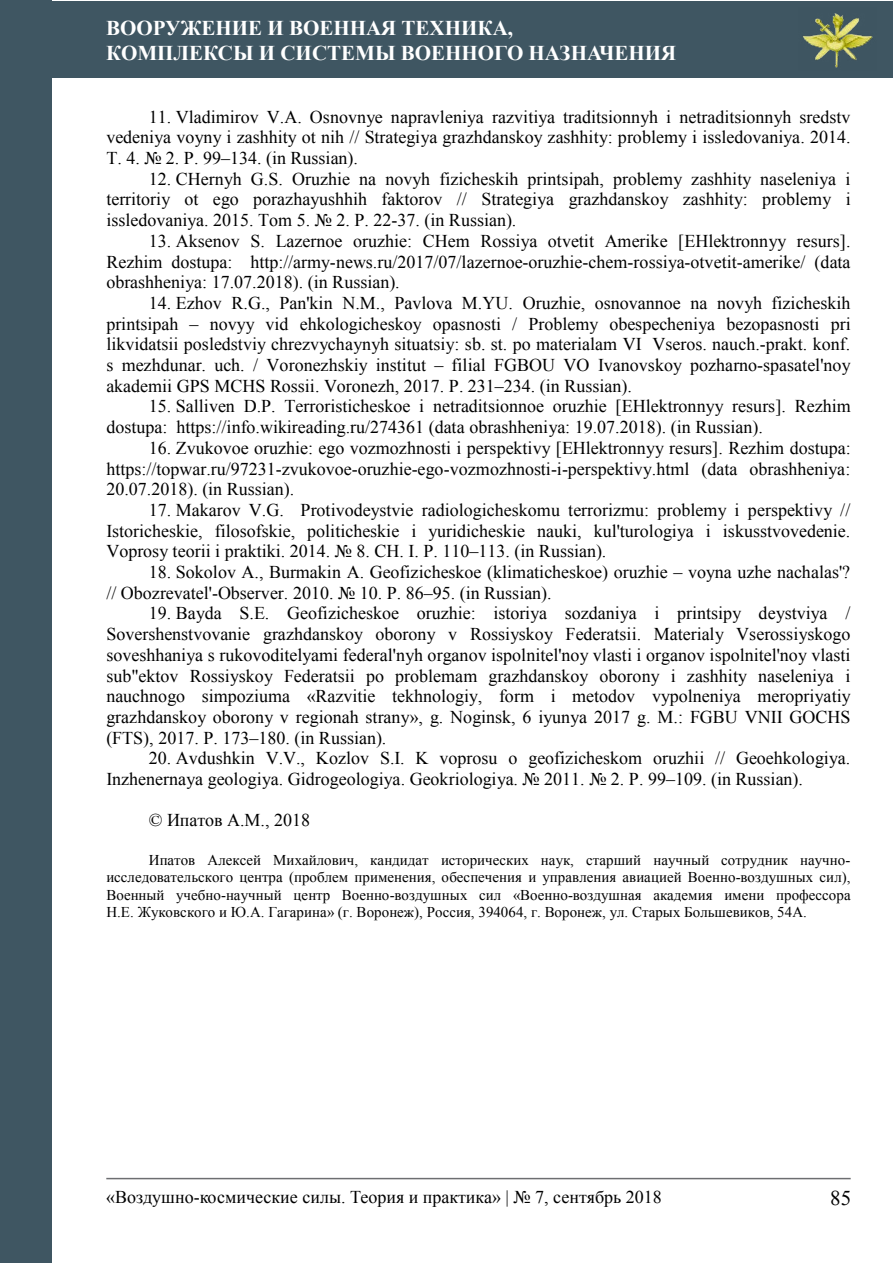
<style>
.page{position:relative;width:893px;height:1263px;background:#fff}
.page>*{position:absolute;margin:0;border:0;box-sizing:border-box;transform-origin:0 0}
.t1{font:700 21px/25.2px "Times New Roman";color:#fff}
.t2{font:21px "Times New Roman";color:#000}
.t3{font:18px/20.7px "Times New Roman";color:#000;text-align:justify}
.t4{font:15px/17.2px "Times New Roman";letter-spacing:.005em;color:#000;text-align:justify}
</style>
<div class="page">
<div style="left:0;top:1px;width:892px;height:76px;background:#3f5662"></div>
<img style="left:803px;top:13px;width:70px;height:55px">
<div style="left:0;top:1px;width:51px;height:1262px;background:#3f5662"></div>
<hr style="left:106px;top:1178px;width:745px;height:1px;background:#6d6e71">
<p class="t1" style="left:106px;top:14px;width:571px">вооружение и военная техника,<br>комплексы и системы военного назначения</p>
<p class="t3" style="left:106px;top:106px;width:746px;text-indent:42px">11. Vladimirov V.A. Osnovnye napravleniya razvitiya traditsionnyh i netraditsionnyh sredstv vedeniya voyny i zashhity ot nih // Strategiya grazhdanskoy zashhity: problemy i issledovaniya. 2014.<br>T. 4. № 2. P. 99–134. (in Russian).</p>
<p class="t3" style="left:106px;top:168px;width:746px;text-indent:42px">12. CHernyh G.S. Oruzhie na novyh fizicheskih printsipah, problemy zashhity naseleniya i territoriy ot ego porazhayushhih faktorov // Strategiya grazhdanskoy zashhity: problemy i issledovaniya. 2015. Tom 5. № 2. P. 22-37. (in Russian).</p>
<p class="t3" style="left:106px;top:230px;width:746px;text-indent:42px">13. Aksenov S. Lazernoe oruzhie: CHem Rossiya otvetit Amerike [EHlektronnyy resurs].<br>Rezhim dostupa: http://army-news.ru/2017/07/lazernoe-oruzhie-chem-rossiya-otvetit-amerike/ (data obrashheniya: 17.07.2018). (in Russian).</p>
<p class="t3" style="left:106px;top:292px;width:746px;text-indent:42px">14. Ezhov R.G., Pan'kin N.M., Pavlova M.YU. Oruzhie, osnovannoe na novyh fizicheskih printsipah – novyy vid ehkologicheskoy opasnosti / Problemy obespecheniya bezopasnosti pri likvidatsii posledstviy chrezvychaynyh situatsiy: sb. st. po materialam VI Vseros. nauch.-prakt. konf. s mezhdunar. uch. / Voronezhskiy institut – filial FGBOU VO Ivanovskoy pozharno-spasatel'noy akademii GPS MCHS Rossii. Voronezh, 2017. P. 231–234. (in Russian).</p>
<p class="t3" style="left:106px;top:396px;width:746px;text-indent:42px">15. Salliven D.P. Terroristicheskoe i netraditsionnoe oruzhie [EHlektronnyy resurs]. Rezhim dostupa: https://info.wikireading.ru/274361 (data obrashheniya: 19.07.2018). (in Russian).</p>
<p class="t3" style="left:106px;top:437px;width:746px;text-indent:42px">16. Zvukovoe oruzhie: ego vozmozhnosti i perspektivy [EHlektronnyy resurs]. Rezhim dostupa: https://topwar.ru/97231-zvukovoe-oruzhie-ego-vozmozhnosti-i-perspektivy.html (data obrashheniya:<br>20.07.2018). (in Russian).</p>
<p class="t3" style="left:106px;top:499px;width:745px;text-indent:42px">17. Makarov V.G. Protivodeystvie radiologicheskomu terrorizmu: problemy i perspektivy // Istoricheskie, filosofskie, politicheskie i yuridicheskie nauki, kul'turologiya i iskusstvovedenie.<br>Voprosy teorii i praktiki. 2014. № 8. CH. I. P. 110–113. (in Russian).</p>
<p class="t3" style="left:106px;top:561px;width:745px;text-indent:42px">18. Sokolov A., Burmakin A. Geofizicheskoe (klimaticheskoe) oruzhie – voyna uzhe nachalas'? // Obozrevatel'-Observer. 2010. № 10. P. 86–95. (in Russian).</p>
<p class="t3" style="left:106px;top:603px;width:746px;text-indent:42px">19. Bayda S.E. Geofizicheskoe oruzhie: istoriya sozdaniya i printsipy deystviya / Sovershenstvovanie grazhdanskoy oborony v Rossiyskoy Federatsii. Materialy Vserossiyskogo soveshhaniya s rukovoditelyami federal'nyh organov ispolnitel'noy vlasti i organov ispolnitel'noy vlasti sub"ektov Rossiyskoy Federatsii po problemam grazhdanskoy oborony i zashhity naseleniya i nauchnogo simpoziuma «Razvitie tekhnologiy, form i metodov vypolneniya meropriyatiy grazhdanskoy oborony v regionah strany», g. Noginsk, 6 iyunya 2017 g. M.: FGBU VNII GOCHS (FTS), 2017. P. 173–180. (in Russian).</p>
<p class="t3" style="left:106px;top:748px;width:745px;text-indent:42px">20. Avdushkin V.V., Kozlov S.I. K voprosu o geofizicheskom oruzhii // Geoehkologiya.<br>Inzhenernaya geologiya. Gidrogeologiya. Geokriologiya. № 2011. № 2. P. 99–109. (in Russian).</p>
<p class="t3" style="left:149px;top:810px;width:163px">© Ипатов А.М., 2018</p>
<p class="t4" style="left:106px;top:851px;width:746px;text-indent:43px">Ипатов Алексей Михайлович, кандидат исторических наук, старший научный сотрудник научно&shy;исследовательского центра (проблем применения, обеспечения и управления авиацией Военно-воздушных сил), Военный учебно-научный центр Военно-воздушных сил «Военно-воздушная академия имени профессора Н.Е. Жуковского и Ю.А. Гагарина» (г. Воронеж), Россия, 394064, г. Воронеж, ул. Старых Большевиков, 54А.</p>
<p class="t3" style="left:106px;top:1187px;width:557px">«Воздушно-космические силы. Теория и практика» | № 7, сентябрь 2018</p>
<p class="t2" style="left:830px;top:1183px;width:22px">85</p>
</div>
